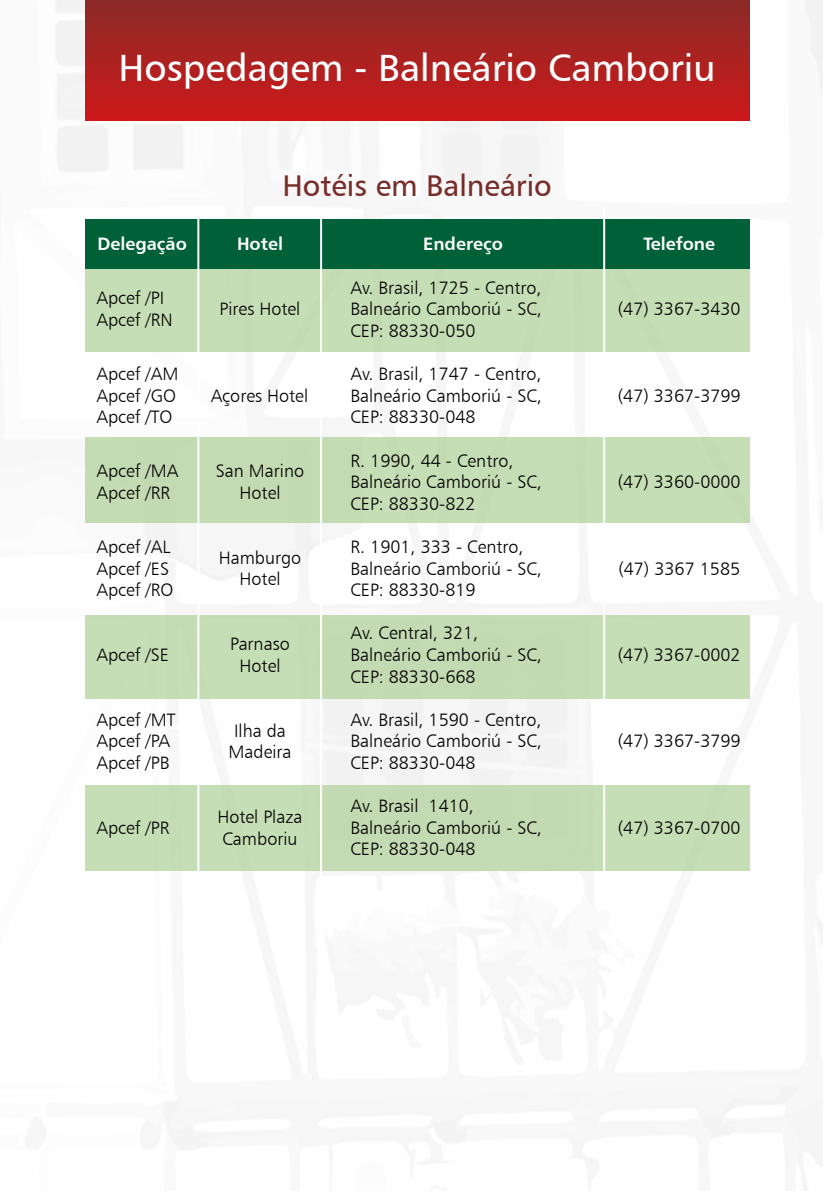
<style>
.page{position:relative;width:823px;height:1191px;background:#fff}
.page>*{position:absolute;margin:0;border:0;box-sizing:border-box;transform-origin:0 0}
.t1{font:38px "Humanist 777 BT Roman B";color:#fff}
.t2{font:30px "Humanist 777 BT Roman B";color:#772d2a}
.t3{font:18px/21.6px "Humanist 777 BT Light B";color:#000}
.t4{font:18px "Humanist 777 BT Bold B";color:#fff}
</style>
<div class="page">
<img style="left:56px;top:0;width:766px;height:1191px">
<div style="left:85px;top:785px;width:663px;height:86px;background:#c5dcb4"></div>
<div style="left:85px;top:615px;width:663px;height:84px;background:#c5dcb4"></div>
<div style="left:85px;top:437px;width:663px;height:86px;background:#c5dcb4"></div>
<div style="left:85px;top:268px;width:663px;height:84px;background:#c6deb5"></div>
<div style="left:85px;top:219px;width:663px;height:49px;background:#006139"></div>
<hr style="left:197px;top:207px;width:2px;height:669px;background:#fff">
<hr style="left:320px;top:207px;width:2px;height:669px;background:#fff">
<hr style="left:602px;top:207px;width:2px;height:669px;background:#fff">
<div style="left:85px;top:0;width:663px;height:120px;background:linear-gradient(to bottom,#8b2b28,#cc191a)"></div>
<h1 class="t1" style="left:119px;top:44px;width:598px">Hospedagem - Balneário Camboriu</h1>
<h2 class="t2" style="left:282px;top:167px;width:271px">Hotéis em Balneário</h2>
<p class="t4" style="left:97px;top:233px;width:91px">Delegação</p>
<p class="t3" style="left:96px;top:287px;width:78px">Apcef /PI<br>Apcef /RN</p>
<p class="t3" style="left:96px;top:363px;width:83px">Apcef /AM<br>Apcef /GO<br>Apcef /TO</p>
<p class="t3" style="left:96px;top:460px;width:83px">Apcef /MA<br>Apcef /RR</p>
<p class="t3" style="left:96px;top:535px;width:78px">Apcef /AL<br>Apcef /ES<br>Apcef /RO</p>
<p class="t3" style="left:96px;top:643px;width:74px">Apcef /SE</p>
<p class="t3" style="left:96px;top:708px;width:81px">Apcef /MT<br>Apcef /PA<br>Apcef /PB</p>
<p class="t3" style="left:96px;top:816px;width:74px">Apcef /PR</p>
<p class="t4" style="left:237px;top:233px;width:47px">Hotel</p>
<p class="t3" style="left:219px;top:298px;width:82px">Pires Hotel</p>
<p class="t3" style="left:210px;top:384px;width:99px">Açores Hotel</p>
<p class="t3" style="left:216px;top:460px;width:90px;text-align:center">San Marino<br>Hotel</p>
<p class="t3" style="left:218px;top:546px;width:84px;text-align:center">Hamburgo<br>Hotel</p>
<p class="t3" style="left:230px;top:633px;width:61px;text-align:center">Parnaso<br>Hotel</p>
<p class="t3" style="left:228px;top:719px;width:64px;text-align:center">Ilha da<br>Madeira</p>
<p class="t3" style="left:217px;top:805px;width:87px">Hotel Plaza<br>Camboriu</p>
<p class="t4" style="left:423px;top:233px;width:81px">Endereço</p>
<p class="t3" style="left:350px;top:276px;width:193px;text-align:justify">Av. Brasil, 1725 - Centro, Balneário Camboriú - SC, CEP: 88330-050</p>
<p class="t3" style="left:350px;top:363px;width:193px;text-align:justify">Av. Brasil, 1747 - Centro, Balneário Camboriú - SC, CEP: 88330-048</p>
<p class="t3" style="left:350px;top:449px;width:193px">R. 1990, 44 - Centro,<br>Balneário Camboriú - SC,<br>CEP: 88330-822</p>
<p class="t3" style="left:350px;top:535px;width:193px">R. 1901, 333 - Centro,<br>Balneário Camboriú - SC,<br>CEP: 88330-819</p>
<p class="t3" style="left:350px;top:622px;width:193px">Av. Central, 321,<br>Balneário Camboriú - SC,<br>CEP: 88330-668</p>
<p class="t3" style="left:350px;top:708px;width:193px;text-align:justify">Av. Brasil, 1590 - Centro, Balneário Camboriú - SC, CEP: 88330-048</p>
<p class="t3" style="left:350px;top:795px;width:193px">Av. Brasil 1410,<br>Balneário Camboriú - SC,<br>CEP: 88330-048</p>
<p class="t4" style="left:643px;top:233px;width:73px">Telefone</p>
<p class="t3" style="left:617px;top:298px;width:124px">(47) 3367-3430</p>
<p class="t3" style="left:617px;top:384px;width:124px">(47) 3367-3799</p>
<p class="t3" style="left:617px;top:471px;width:124px">(47) 3360-0000</p>
<p class="t3" style="left:618px;top:557px;width:123px">(47) 3367 1585</p>
<p class="t3" style="left:617px;top:643px;width:124px">(47) 3367-0002</p>
<p class="t3" style="left:617px;top:730px;width:124px">(47) 3367-3799</p>
<p class="t3" style="left:617px;top:816px;width:124px">(47) 3367-0700</p>
</div>
